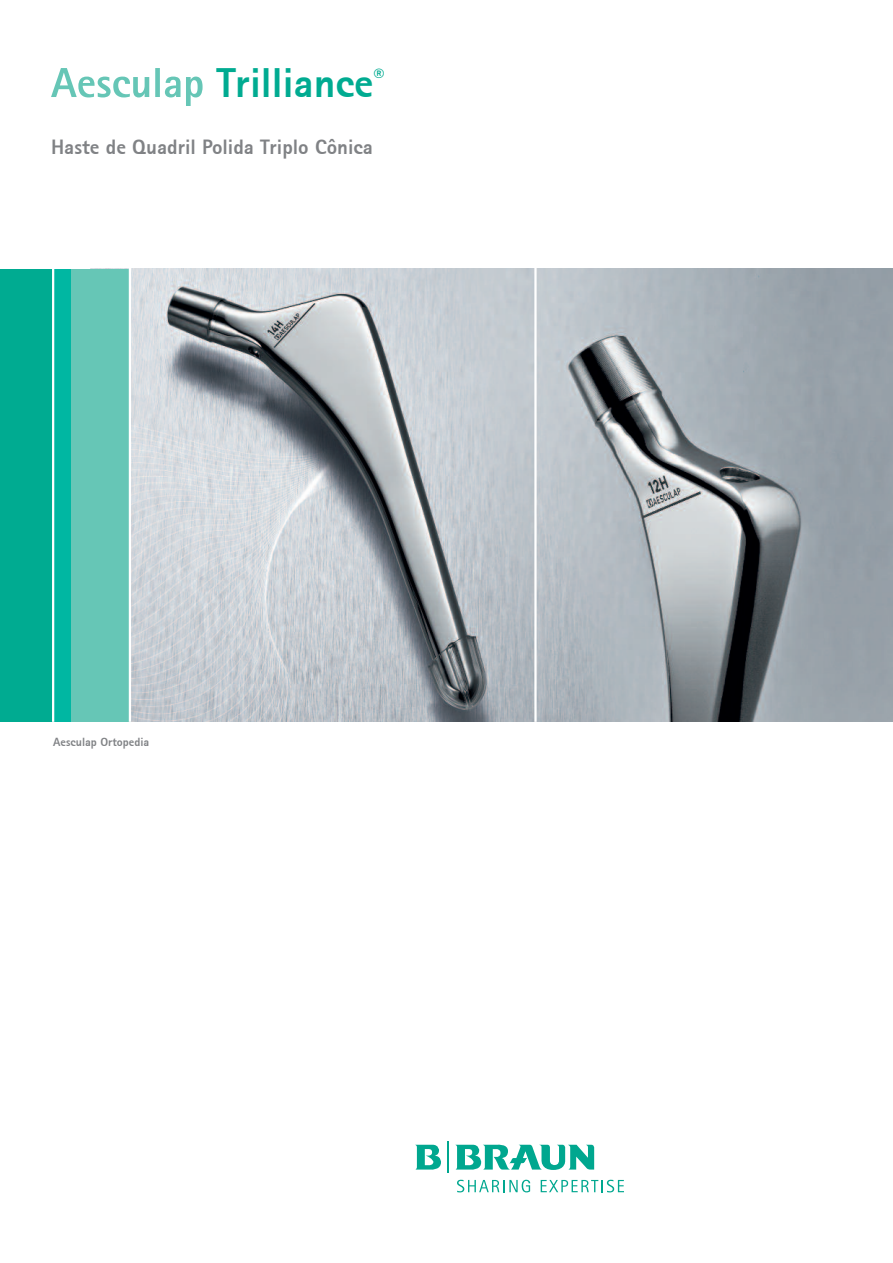
<style>
.page{position:relative;width:893px;height:1263px;background:#fff}
.page>*{position:absolute;margin:0;border:0;box-sizing:border-box;transform-origin:0 0}
.t1{font:700 42px "Rotis Sans Serif";color:#00ab91}
.t2{font:700 21px "Rotis Sans Serif";color:#808285}
.t3{font:700 12px "Rotis Sans Serif";color:#808285}
</style>
<div class="page">
<img style="left:131px;top:269px;width:403px;height:453px">
<svg style="left:537px;top:269px;width:356px;height:453px;background:#9ca4aa"></svg>
<svg style="left:51px;top:68px;width:152px;height:38px"></svg>
<div style="left:65px;top:269px;width:66px;height:453px;background:#66c6b6"></div>
<div style="left:53px;top:269px;width:17px;height:453px;background:#00b7a2"></div>
<div style="left:0;top:269px;width:53px;height:453px;background:#00ab91"></div>
<hr style="left:52px;top:264px;width:2px;height:458px;background:#fff">
<hr style="left:129px;top:265px;width:2px;height:457px;background:#fff">
<svg style="left:457px;top:1180px;width:73px;height:12px"></svg>
<svg style="left:541px;top:1180px;width:83px;height:12px"></svg>
<svg style="left:415px;top:1145px;width:26px;height:25px"></svg>
<svg style="left:455px;top:1144px;width:139px;height:26px"></svg>
<hr style="left:447px;top:1141px;width:1px;height:31px;background:#00a78f">
<h1 class="t1" style="left:217px;top:68px;width:169px">Trilliance<sup>®</sup></h1>
<p class="t2" style="left:51px;top:140px;width:323px">Haste de Quadril Polida Triplo Cônica</p>
<p class="t3" style="left:53px;top:738px;width:98px">Aesculap Ortopedia</p>
</div>
